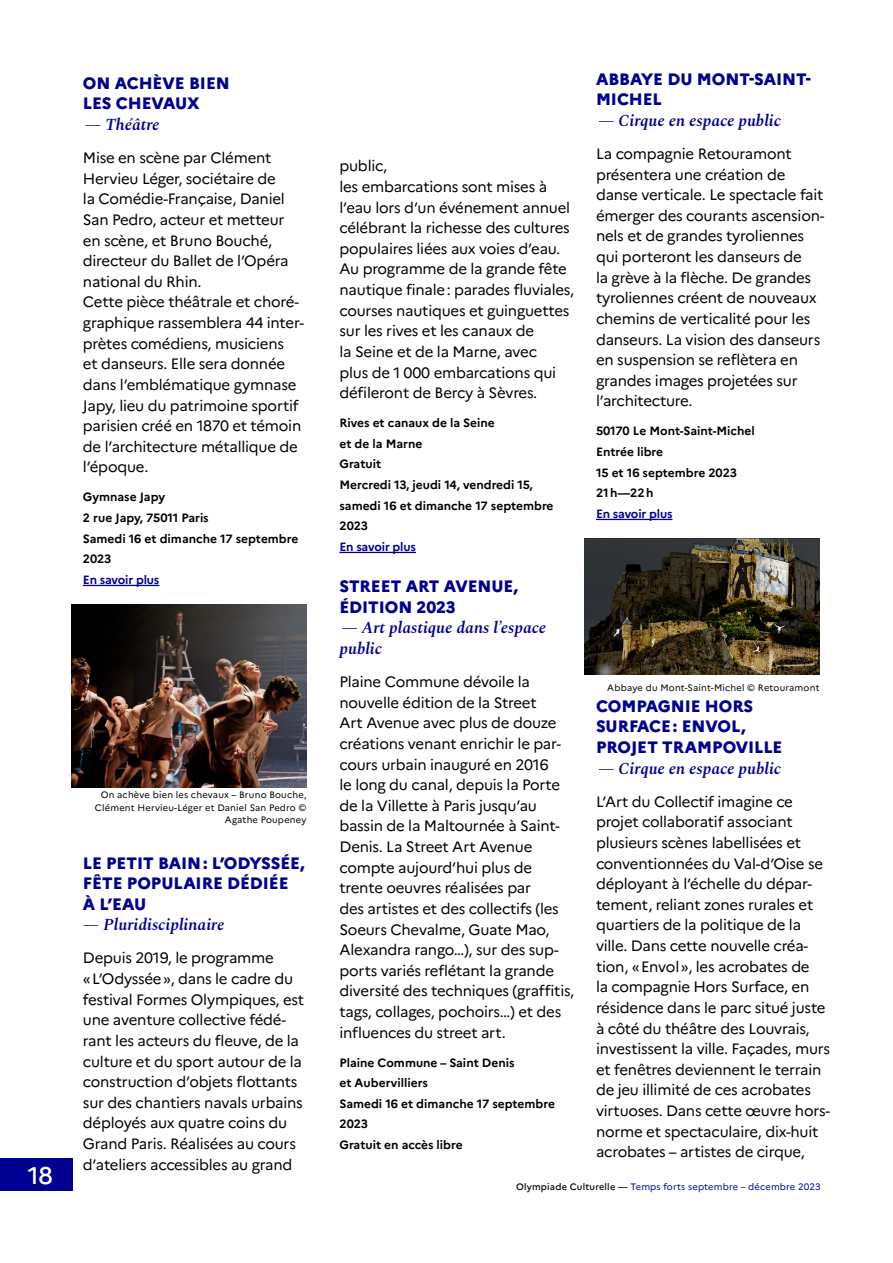
<style>
.page{position:relative;width:893px;height:1263px;background:#fff}
.page>*{position:absolute;margin:0;border:0;box-sizing:border-box;transform-origin:0 0}
.t1{font:500 24px "Marianne";color:#fff}
.t2{font:800 16.5px/20.7px "Marianne";letter-spacing:-.005em;color:#000091}
.t3{font:italic 600 16.5px/20.7px "Spectral";color:#000091}
.t4{font:15px/20.7px "Marianne";letter-spacing:-.015em;color:#000}
.t5{font:700 12px/20.7px "Marianne";color:#000}
.t6{font:700 12px "Marianne";letter-spacing:-.015em;color:#000091}
.t7{font:9.3px/12.5px "Marianne";letter-spacing:.02em;color:#000;text-align:right}
.t8{font:9.3px "Marianne";letter-spacing:.02em;color:#000091}
.s1{font-weight:500;color:#000}
.s2{font-weight:500}
</style>
<div class="page">
<hr style="left:83px;top:585px;width:76px;height:1px;background:#000091">
<hr style="left:339px;top:552px;width:77px;height:1px;background:#000091">
<hr style="left:596px;top:519px;width:76px;height:1px;background:#000091">
<img style="left:584px;top:539px;width:236px;height:136px">
<img style="left:71px;top:604px;width:235px;height:183px">
<div style="left:0;top:1158px;width:72px;height:33px;background:#000091"></div>
<p class="t2" style="left:83px;top:73px;width:148px">ON ACHÈVE BIEN<br>LES CHEVAUX</p>
<p class="t3" style="left:85px;top:113px;width:76px">— Théâtre</p>
<p class="t4" style="left:83px;top:147px;width:223px">Mise en scène par Clément<br>Hervieu Léger, sociétaire de<br>la Comédie-Française, Daniel<br>San Pedro, acteur et metteur en scène, et Bruno Bouché, directeur du Ballet de l’Opéra national du Rhin.<br>Cette pièce théâtrale et choré&shy;graphique rassemblera 44 inter&shy;prètes comédiens, musiciens<br>et danseurs. Elle sera donnée dans l’emblématique gymnase<br>Japy, lieu du patrimoine sportif parisien créé en 1870 et témoin de l’architecture métallique de l’époque.</p>
<p class="t5" style="left:83px;top:487px;width:217px">Gymnase Japy<br>2 rue Japy, 75011 Paris<br>Samedi 16 et dimanche 17 septembre<br>2023</p>
<p class="t6" style="left:83px;top:572px;width:78px">En savoir plus</p>
<h1 class="t1" style="left:28px;top:1160px;width:27px">18</h1>
<p class="t7" style="left:95px;top:789px;width:213px">On achève bien les chevaux – Bruno Bouche,<br>Clément Hervieu-Léger et Daniel San Pedro ©<br>Agathe Poupeney</p>
<p class="t2" style="left:83px;top:852px;width:223px">LE PETIT BAIN: L’ODYSSÉE,<br>FÊTE POPULAIRE DÉDIÉE<br>À L’EAU</p>
<p class="t3" style="left:83px;top:913px;width:143px">— Pluridisciplinaire</p>
<p class="t4" style="left:83px;top:948px;width:223px">Depuis 2019, le programme «L’Odyssée», dans le cadre du festival Formes Olympiques, est une aventure collective fédé&shy;rant les acteurs du fleuve, de la culture et du sport autour de la construction d’objets flottants sur des chantiers navals urbains déployés aux quatre coins du<br>Grand Paris. Réalisées au cours d’ateliers accessibles au grand</p>
<p class="t4" style="left:339px;top:156px;width:236px">public,<br>les embarcations sont mises à l’eau lors d’un événement annuel célébrant la richesse des cultures populaires liées aux voies d’eau.<br>Au programme de la grande fête nautique finale: parades fluviales, courses nautiques et guinguettes sur les rives et les canaux de<br>la Seine et de la Marne, avec<br>plus de 1 000 embarcations qui défileront de Bercy à Sèvres.</p>
<p class="t5" style="left:339px;top:412px;width:216px">Rives et canaux de la Seine<br>et de la Marne<br>Gratuit<br>Mercredi 13, jeudi 14, vendredi 15, samedi 16 et dimanche 17 septembre<br>2023</p>
<p class="t6" style="left:339px;top:539px;width:78px">En savoir plus</p>
<p class="t2" style="left:339px;top:576px;width:180px">STREET ART AVENUE,<br>ÉDITION 2023</p>
<p class="t3" style="left:339px;top:616px;width:208px">— Art plastique dans l’espace public</p>
<p class="t4" style="left:339px;top:671px;width:236px">Plaine Commune dévoile la nouvelle édition de la Street<br>Art Avenue avec plus de douze créations venant enrichir le par&shy;cours urbain inauguré en 2016<br>le long du canal, depuis la Porte de la Villette à Paris jusqu’au bassin de la Maltournée à Saint-<br>Denis. La Street Art Avenue compte aujourd’hui plus de trente oeuvres réalisées par<br>des artistes et des collectifs (les<br>Soeurs Chevalme, Guate Mao,<br>Alexandra rango…), sur des sup&shy;ports variés reflétant la grande diversité des techniques (graffitis, tags, collages, pochoirs…) et des influences du street art.</p>
<p class="t5" style="left:339px;top:1052px;width:217px">Plaine Commune – Saint Denis<br>et Aubervilliers<br>Samedi 16 et dimanche 17 septembre<br>2023<br>Gratuit en accès libre</p>
<p class="t2" style="left:596px;top:68px;width:216px">ABBAYE DU MONT-SAINT-<br>MICHEL</p>
<p class="t3" style="left:598px;top:109px;width:185px">— Cirque en espace public</p>
<p class="t4" style="left:596px;top:143px;width:230px">La compagnie Retouramont présentera une création de danse verticale. Le spectacle fait émerger des courants ascension&shy;nels et de grandes tyroliennes qui porteront les danseurs de<br>la grève à la flèche. De grandes tyroliennes créent de nouveaux chemins de verticalité pour les danseurs. La vision des danseurs en suspension se reflètera en grandes images projetées sur l’architecture.</p>
<p class="t5" style="left:596px;top:421px;width:160px">50170 Le Mont-Saint-Michel<br>Entrée libre<br>15 et 16 septembre 2023<br>21h—22h</p>
<p class="t6" style="left:596px;top:506px;width:78px">En savoir plus</p>
<p class="t7" style="left:607px;top:681px;width:214px">Abbaye du Mont-Saint-Michel © Retouramont</p>
<p class="t2" style="left:596px;top:695px;width:188px">COMPAGNIE HORS<br>SURFACE: ENVOL,<br>PROJET TRAMPOVILLE</p>
<p class="t3" style="left:598px;top:757px;width:185px">— Cirque en espace public</p>
<p class="t4" style="left:596px;top:791px;width:236px">L’Art du Collectif imagine ce projet collaboratif associant plusieurs scènes labellisées et conventionnées du Val-d’Oise se déployant à l’échelle du dépar&shy;tement, reliant zones rurales et quartiers de la politique de la ville. Dans cette nouvelle créa&shy;tion, «Envol», les acrobates de<br>la compagnie Hors Surface, en résidence dans le parc situé juste à côté du théâtre des Louvrais, investissent la ville. Façades, murs et fenêtres deviennent le terrain de jeu illimité de ces acrobates virtuoses. Dans cette œuvre hors&shy;norme et spectaculaire, dix-huit acrobates – artistes de cirque,</p>
<p class="t8" style="left:516px;top:1181px;width:306px"><span class="s1">Olympiade Culturelle</span> <span class="s2">—</span> Temps forts septembre – décembre 2023</p>
</div>
